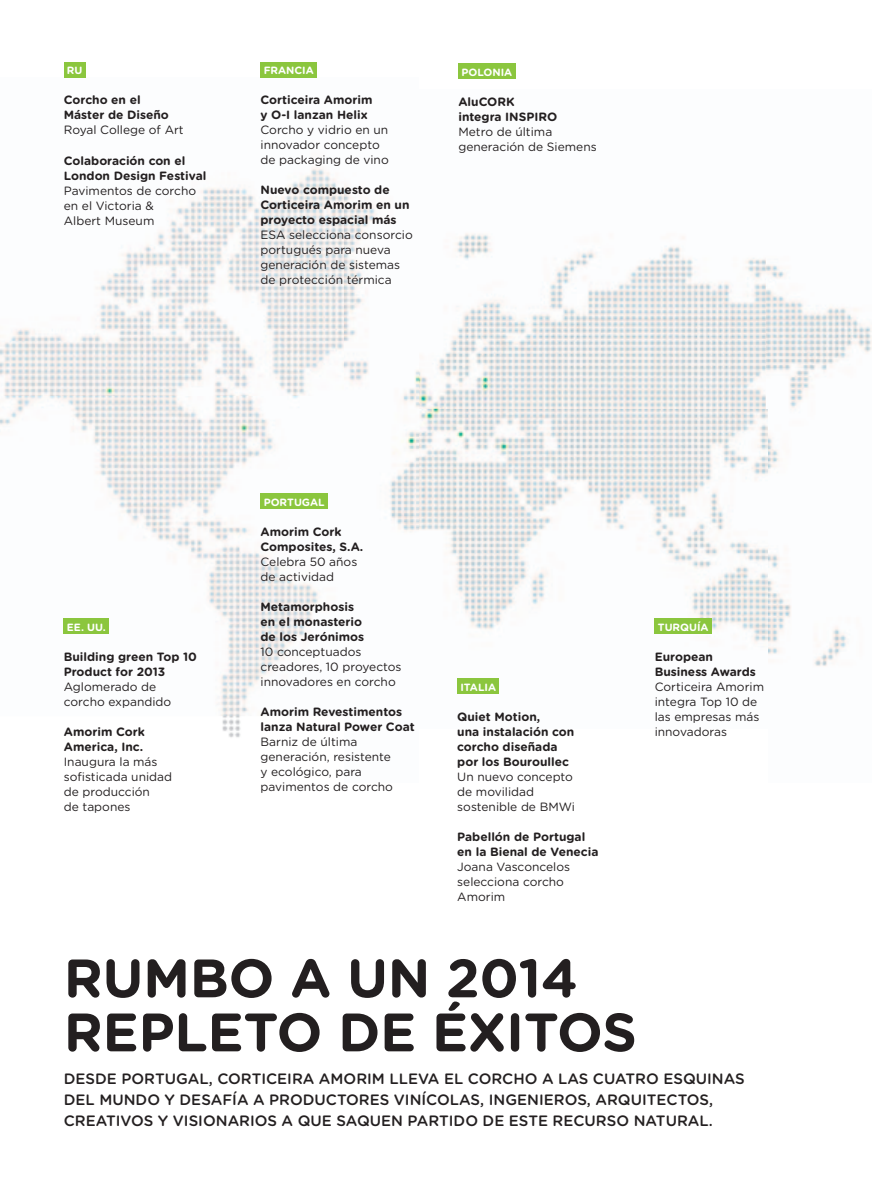
<style>
.page{position:relative;width:872px;height:1191px;background:#fff}
.page>*{position:absolute;margin:0;border:0;box-sizing:border-box;transform-origin:0 0}
.t1{font:700 54px/54px "Gotham Rounded";letter-spacing:-.005em;color:#231f20}
.t2{font:500 15px/21px "Gotham Rounded";color:#231f20}
.t3{font:12px/15px "Gotham Rounded";color:#231f20}
.t4{font:700 12px/15px "Gotham Rounded";color:#231f20}
.t5{font:700 10.5px "Gotham Rounded";color:#fff}
</style>
<div class="page">
<img style="left:0;top:167px;width:345px;height:549px">
<img style="left:222px;top:716px;width:19px;height:22px">
<img style="left:418px;top:233px;width:454px;height:461px">
<img style="left:345px;top:185px;width:73px;height:346px">
<div style="left:458px;top:64px;width:57px;height:15px;background:#8bc63e"></div>
<div style="left:64px;top:62px;width:22px;height:15px;background:#8bc63e"></div>
<div style="left:260px;top:62px;width:57px;height:15px;background:#8bc63e"></div>
<div style="left:457px;top:678px;width:42px;height:15px;background:#8bc63e"></div>
<div style="left:654px;top:618px;width:58px;height:15px;background:#8bc63e"></div>
<div style="left:260px;top:493px;width:68px;height:15px;background:#8bc63e"></div>
<div style="left:64px;top:618px;width:45px;height:15px;background:#8bc63e"></div>
<p class="t5" style="left:67px;top:63px;width:17px">RU</p>
<p class="t4" style="left:64px;top:92px;width:107px">Corcho en el<br>Máster de Diseño</p>
<p class="t3" style="left:64px;top:122px;width:121px">Royal College of Art</p>
<p class="t4" style="left:64px;top:152px;width:144px">Colaboración con el<br>London Design Festival</p>
<p class="t3" style="left:64px;top:182px;width:134px">Pavimentos de corcho en el Victoria &amp;<br>Albert Museum</p>
<p class="t5" style="left:264px;top:63px;width:52px">FRANCIA</p>
<p class="t4" style="left:260px;top:92px;width:113px">Corticeira Amorim y O-I lanzan Helix</p>
<p class="t3" style="left:260px;top:122px;width:130px">Corcho y vidrio en un innovador concepto de packaging de vino</p>
<p class="t4" style="left:260px;top:182px;width:150px">Nuevo compuesto de<br>Corticeira Amorim en un proyecto espacial más</p>
<p class="t3" style="left:260px;top:227px;width:154px">ESA selecciona consorcio portugués para nueva generación de sistemas de protección térmica</p>
<p class="t5" style="left:461px;top:64px;width:52px">POLONIA</p>
<p class="t4" style="left:458px;top:93px;width:100px">AluCORK integra INSPIRO</p>
<p class="t3" style="left:458px;top:123px;width:140px">Metro de última generación de Siemens</p>
<p class="t5" style="left:67px;top:619px;width:40px">EE. UU.</p>
<p class="t4" style="left:64px;top:648px;width:135px">Building green Top 10<br>Product for 2013</p>
<p class="t3" style="left:64px;top:678px;width:109px">Aglomerado de corcho expandido</p>
<p class="t4" style="left:64px;top:723px;width:82px">Amorim Cork<br>America, Inc.</p>
<p class="t3" style="left:64px;top:753px;width:110px">Inaugura la más sofisticada unidad de producción<br>de tapones</p>
<p class="t5" style="left:264px;top:494px;width:63px">PORTUGAL</p>
<p class="t4" style="left:260px;top:523px;width:104px">Amorim Cork<br>Composites, S.A.</p>
<p class="t3" style="left:260px;top:553px;width:98px">Celebra 50 años de actividad</p>
<p class="t4" style="left:260px;top:598px;width:105px">Metamorphosis en el monasterio de los Jerónimos</p>
<p class="t3" style="left:260px;top:643px;width:143px">10 conceptuados creadores, 10 proyectos innovadores en corcho</p>
<p class="t4" style="left:260px;top:703px;width:156px">Amorim Revestimentos lanza Natural Power Coat</p>
<p class="t3" style="left:260px;top:733px;width:134px">Barniz de última generación, resistente y ecológico, para pavimentos de corcho</p>
<p class="t5" style="left:460px;top:679px;width:37px">ITALIA</p>
<p class="t4" style="left:457px;top:708px;width:119px">Quiet Motion,<br>una instalación con corcho diseñada por los Bouroullec</p>
<p class="t3" style="left:457px;top:768px;width:119px">Un nuevo concepto de movilidad sostenible de BMWi</p>
<p class="t4" style="left:457px;top:828px;width:143px">Pabellón de Portugal en la Bienal de Venecia</p>
<p class="t3" style="left:457px;top:858px;width:114px">Joana Vasconcelos selecciona corcho<br>Amorim</p>
<p class="t5" style="left:658px;top:619px;width:52px">TURQUÍA</p>
<p class="t4" style="left:654px;top:648px;width:103px">European<br>Business Awards</p>
<p class="t3" style="left:654px;top:678px;width:111px">Corticeira Amorim integra Top 10 de las empresas más innovadoras</p>
<h1 class="t1" style="left:64px;top:949px;width:574px">RUMBO A UN 2014<br>REPLETO DE ÉXITOS</h1>
<p class="t2" style="left:64px;top:1067px;width:682px">DESDE PORTUGAL, CORTICEIRA AMORIM LLEVA EL CORCHO A LAS CUATRO ESQUINAS<br>DEL MUNDO Y DESAFÍA A PRODUCTORES VINÍCOLAS, INGENIEROS, ARQUITECTOS,<br>CREATIVOS Y VISIONARIOS A QUE SAQUEN PARTIDO DE ESTE RECURSO NATURAL.</p>
</div>
